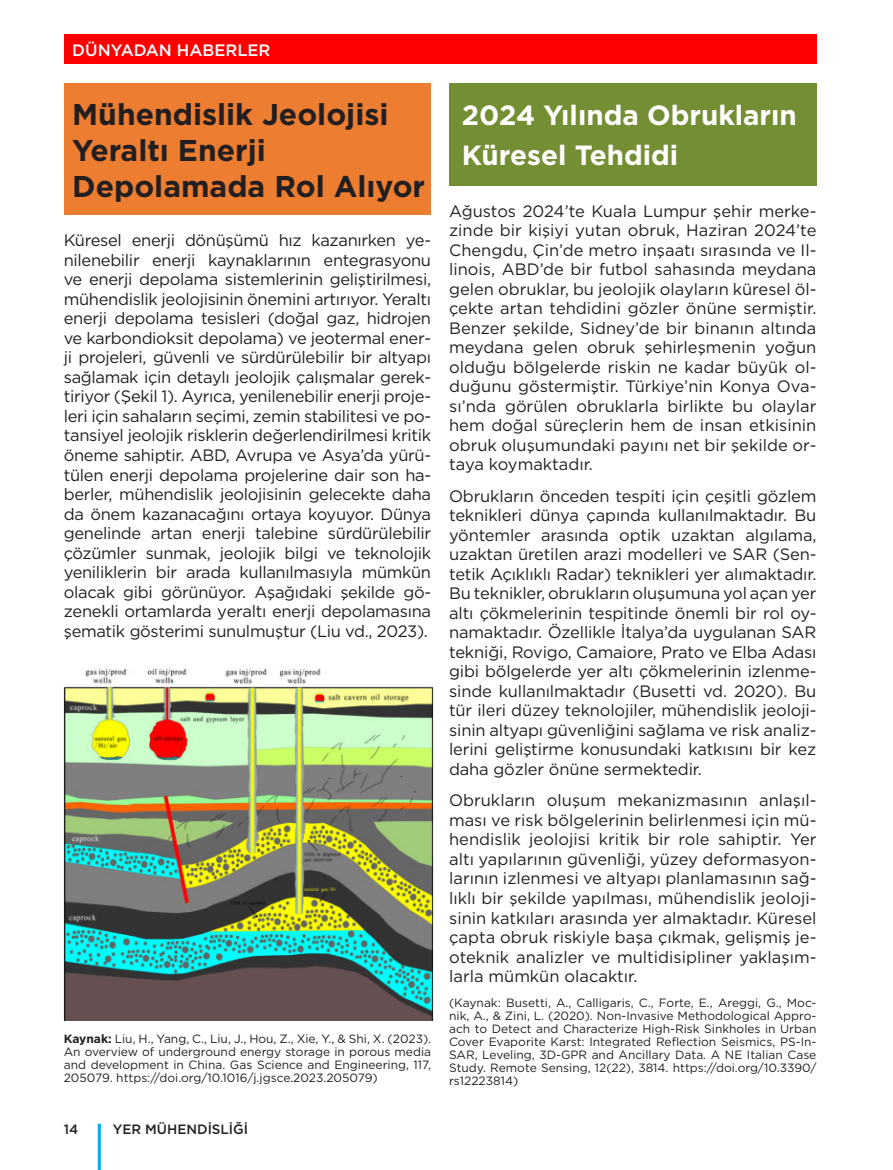
<style>
.page{position:relative;width:893px;height:1170px;background:#fff}
.page>*{position:absolute;margin:0;border:0;box-sizing:border-box;transform-origin:0 0}
.t1{font:700 30px/36px "Gotham";color:#231f20}
.t2{font:700 27.75px/40.5px "Gotham";color:#fff}
.t3{font:16.5px/19.5px "Gotham";letter-spacing:-.01em;color:#231f20;text-align:justify}
.t4{font:500 16.5px "Gotham";color:#fff}
.t5{font:500 13.5px "Gotham";color:#231f20}
.t6{font:12px/12.9px "Gotham";color:#231f20;text-align:justify}
.s1{font-weight:700}
</style>
<div class="page">
<hr style="left:98px;top:1123px;width:3px;height:46px;background:#00aeef">
<div style="left:64px;top:83px;width:367px;height:132px;background:#ed7d31"></div>
<img style="left:64px;top:668px;width:370px;height:352px">
<div style="left:449px;top:83px;width:367px;height:102px;background:#748f33"></div>
<div style="left:64px;top:34px;width:752px;height:30px;background:#f00"></div>
<p class="t4" style="left:72px;top:39px;width:200px">DÜNYADAN HABERLER</p>
<p class="t1" style="left:72px;top:96px;width:354px">Mühendislik Jeolojisi<br>Yeraltı Enerji<br>Depolamada Rol Alıyor</p>
<p class="t3" style="left:64px;top:230px;width:369px">Küresel enerji dönüşümü hız kazanırken ye&shy;nilenebilir enerji kaynaklarının entegrasyonu ve enerji depolama sistemlerinin geliştirilmesi, mühendislik jeolojisinin önemini artırıyor. Yeraltı enerji depolama tesisleri (doğal gaz, hidrojen ve karbondioksit depolama) ve jeotermal ener&shy;ji projeleri, güvenli ve sürdürülebilir bir altyapı sağlamak için detaylı jeolojik çalışmalar gerek&shy;tiriyor (Şekil 1). Ayrıca, yenilenebilir enerji proje&shy;leri için sahaların seçimi, zemin stabilitesi ve po&shy;tansiyel jeolojik risklerin değerlendirilmesi kritik öneme sahiptir. ABD, Avrupa ve Asya’da yürü&shy;tülen enerji depolama projelerine dair son ha&shy;berler, mühendislik jeolojisinin gelecekte daha da önem kazanacağını ortaya koyuyor. Dünya genelinde artan enerji talebine sürdürülebilir çözümler sunmak, jeolojik bilgi ve teknolojik yeniliklerin bir arada kullanılmasıyla mümkün olacak gibi görünüyor. Aşağıdaki şekilde gö&shy;zenekli ortamlarda yeraltı enerji depolamasına şematik gösterimi sunulmuştur (Liu vd., 2023).</p>
<p class="t6" style="left:64px;top:1031px;width:369px"><span class="s1">Kaynak:</span> Liu, H., Yang, C., Liu, J., Hou, Z., Xie, Y., &amp; Shi, X. (2023).<br>An overview of underground energy storage in porous media and development in China. Gas Science and Engineering, 117, 205079. https://doi.org/10.1016/j.jgsce.2023.205079)</p>
<p class="t5" style="left:64px;top:1120px;width:16px">14</p>
<p class="t5" style="left:113px;top:1120px;width:137px">YER MÜHENDİSLİĞİ</p>
<p class="t2" style="left:462px;top:95px;width:336px">2024 Yılında Obrukların<br>Küresel Tehdidi</p>
<p class="t3" style="left:449px;top:201px;width:369px">Ağustos 2024’te Kuala Lumpur şehir merke&shy;zinde bir kişiyi yutan obruk, Haziran 2024’te Chengdu, Çin’de metro inşaatı sırasında ve Il&shy;linois, ABD’de bir futbol sahasında meydana gelen obruklar, bu jeolojik olayların küresel öl&shy;çekte artan tehdidini gözler önüne sermiştir.<br>Benzer şekilde, Sidney’de bir binanın altında meydana gelen obruk şehirleşmenin yoğun olduğu bölgelerde riskin ne kadar büyük ol&shy;duğunu göstermiştir. Türkiye’nin Konya Ova&shy;sı’nda görülen obruklarla birlikte bu olaylar hem doğal süreçlerin hem de insan etkisinin obruk oluşumundaki payını net bir şekilde or&shy;taya koymaktadır.</p>
<p class="t3" style="left:449px;top:486px;width:369px">Obrukların önceden tespiti için çeşitli gözlem teknikleri dünya çapında kullanılmaktadır. Bu yöntemler arasında optik uzaktan algılama, uzaktan üretilen arazi modelleri ve SAR (Sen&shy;tetik Açıklıklı Radar) teknikleri yer alımaktadır.<br>Bu teknikler, obrukların oluşumuna yol açan yer altı çökmelerinin tespitinde önemli bir rol oy&shy;namaktadır. Özellikle İtalya’da uygulanan SAR tekniği, Rovigo, Camaiore, Prato ve Elba Adası gibi bölgelerde yer altı çökmelerinin izlenme&shy;sinde kullanılmaktadır (Busetti vd. 2020). Bu tür ileri düzey teknolojiler, mühendislik jeoloji&shy;sinin altyapı güvenliğini sağlama ve risk analiz&shy;lerini geliştirme konusundaki katkısını bir kez daha gözler önüne sermektedir.</p>
<p class="t3" style="left:449px;top:790px;width:369px">Obrukların oluşum mekanizmasının anlaşıl&shy;ması ve risk bölgelerinin belirlenmesi için mü&shy;hendislik jeolojisi kritik bir role sahiptir. Yer altı yapılarının güvenliği, yüzey deformasyon&shy;larının izlenmesi ve altyapı planlamasının sağ&shy;lıklı bir şekilde yapılması, mühendislik jeoloji&shy;sinin katkıları arasında yer almaktadır. Küresel çapta obruk riskiyle başa çıkmak, gelişmiş je&shy;oteknik analizler ve multidisipliner yaklaşım&shy;larla mümkün olacaktır.</p>
<p class="t6" style="left:449px;top:995px;width:369px">(Kaynak: Busetti, A., Calligaris, C., Forte, E., Areggi, G., Moc&shy;nik, A., &amp; Zini, L. (2020). Non-Invasive Methodological Appro&shy;ach to Detect and Characterize High-Risk Sinkholes in Urban Cover Evaporite Karst: Integrated Reflection Seismics, PS-In-SAR, Leveling, 3D-GPR and Ancillary Data. A NE Italian Case Study. Remote Sensing, 12(22), 3814. https://doi.org/10.3390/ rs12223814)</p>
</div>
